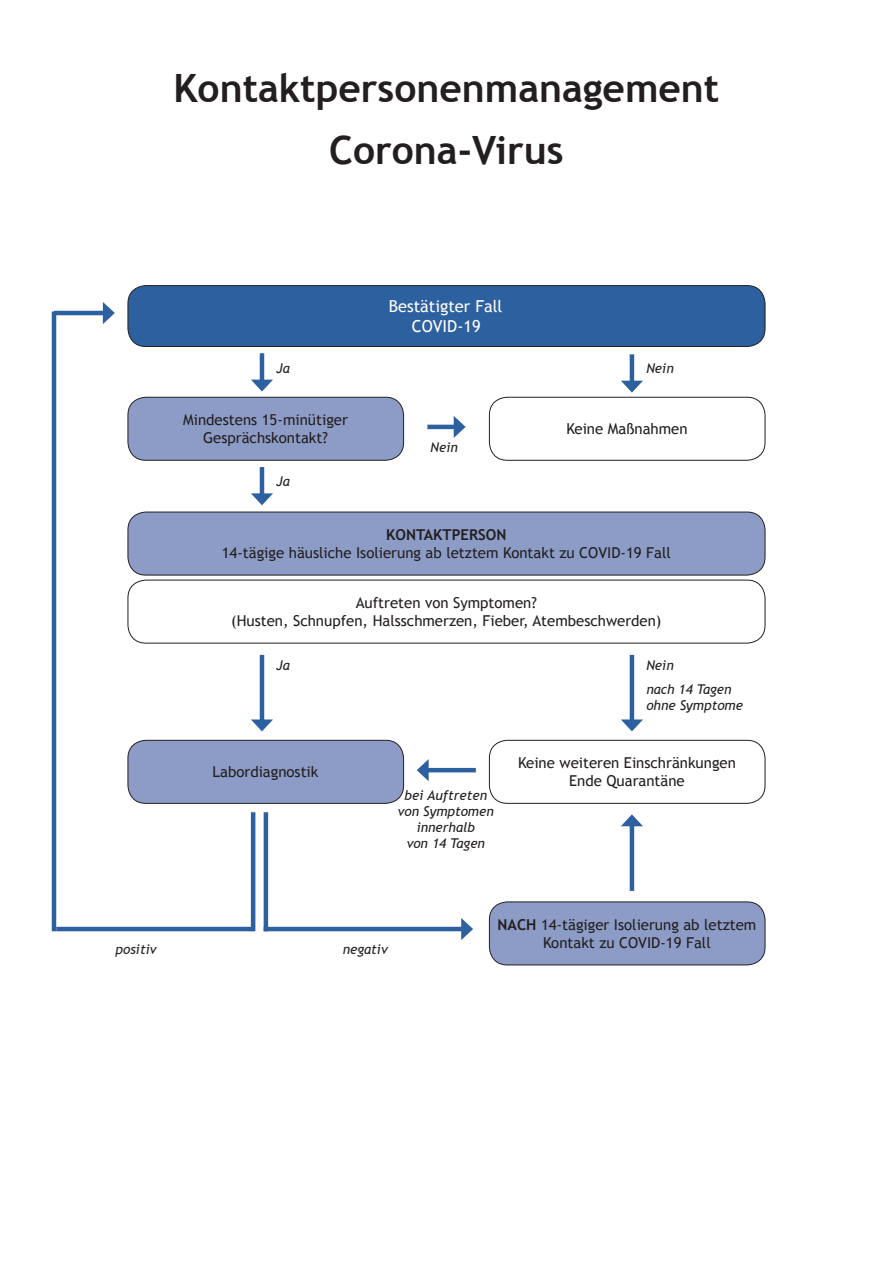
<style>
.page{position:relative;width:893px;height:1263px;background:#fff}
.page>*{position:absolute;margin:0;border:0;box-sizing:border-box;transform-origin:0 0}
.t1{font:700 39px/61.5px "Trebuchet MS";color:#231f20;text-align:center}
.t2{font:16.5px/19.8px "Trebuchet MS";color:#fff;text-align:center}
.t3{font:15px/18px "Trebuchet MS";color:#231f20;text-align:center}
.t4{font:700 15px "Trebuchet MS";color:#231f20}
.t5{font:italic 13.5px/16.2px "Trebuchet MS";color:#231f20;text-align:center}
.s1{font-weight:700}
</style>
<div class="page">
<div style="left:128px;top:286px;width:637px;height:60px;background:#2d609e;border-radius:18px"></div>
<div style="left:128px;top:285px;width:637px;height:62px;border:1px solid #231f20;border-radius:18px"></div>
<div style="left:128px;top:397px;width:276px;height:63px;background:#8d9cc6;border-radius:18px"></div>
<div style="left:128px;top:397px;width:276px;height:64px;border:1px solid #231f20;border-radius:18px"></div>
<div style="left:489px;top:397px;width:276px;height:64px;border:1px solid #231f20;border-radius:18px"></div>
<div style="left:128px;top:512px;width:637px;height:63px;background:#8d9cc6;border-radius:18px"></div>
<div style="left:128px;top:512px;width:637px;height:63px;border:1px solid #231f20;border-radius:18px"></div>
<div style="left:128px;top:740px;width:276px;height:63px;background:#8d9cc6;border-radius:18px"></div>
<div style="left:128px;top:740px;width:276px;height:64px;border:1px solid #231f20;border-radius:18px"></div>
<div style="left:128px;top:580px;width:637px;height:63px;border:1px solid #231f20;border-radius:18px"></div>
<div style="left:489px;top:740px;width:276px;height:64px;border:1px solid #231f20;border-radius:18px"></div>
<hr style="left:260px;top:353px;width:4px;height:31px;background:#2d609e">
<svg style="left:251px;top:380px;width:22px;height:11px"></svg>
<hr style="left:630px;top:354px;width:4px;height:31px;background:#2d609e">
<svg style="left:621px;top:381px;width:22px;height:12px"></svg>
<hr style="left:260px;top:467px;width:4px;height:30px;background:#2d609e">
<svg style="left:251px;top:493px;width:22px;height:12px"></svg>
<hr style="left:260px;top:655px;width:4px;height:69px;background:#2d609e">
<svg style="left:251px;top:719px;width:22px;height:12px"></svg>
<hr style="left:251px;top:812px;width:4px;height:119px;background:#2d609e">
<hr style="left:424px;top:768px;width:52px;height:4px;background:#2d609e">
<svg style="left:417px;top:759px;width:12px;height:22px"></svg>
<hr style="left:630px;top:655px;width:4px;height:69px;background:#2d609e">
<svg style="left:621px;top:719px;width:22px;height:12px"></svg>
<hr style="left:427px;top:425px;width:31px;height:4px;background:#2d609e">
<svg style="left:454px;top:416px;width:12px;height:22px"></svg>
<hr style="left:52px;top:311px;width:4px;height:620px;background:#2d609e">
<hr style="left:54px;top:311px;width:53px;height:4px;background:#2d609e">
<svg style="left:103px;top:302px;width:12px;height:22px"></svg>
<hr style="left:56px;top:927px;width:196px;height:4px;background:#2d609e">
<div style="left:489px;top:902px;width:276px;height:63px;background:#8d9cc6;border-radius:18px"></div>
<div style="left:489px;top:901px;width:276px;height:64px;border:1px solid #231f20;border-radius:18px"></div>
<hr style="left:264px;top:927px;width:201px;height:4px;background:#2d609e">
<svg style="left:461px;top:918px;width:12px;height:22px"></svg>
<hr style="left:264px;top:812px;width:4px;height:119px;background:#2d609e">
<hr style="left:630px;top:822px;width:4px;height:69px;background:#2d609e">
<svg style="left:621px;top:814px;width:22px;height:12px"></svg>
<h1 class="t1" style="left:174px;top:58px;width:547px">Kontaktpersonenmanagement<br>Corona-Virus</h1>
<p class="t2" style="left:389px;top:297px;width:115px">Bestätigter Fall<br>COVID-19</p>
<p class="t5" style="left:276px;top:360px;width:15px">Ja</p>
<p class="t5" style="left:646px;top:360px;width:29px">Nein</p>
<p class="t3" style="left:183px;top:411px;width:166px">Mindestens 15-minütiger<br>Gesprächskontakt?</p>
<p class="t3" style="left:566px;top:420px;width:123px">Keine Maßnahmen</p>
<p class="t5" style="left:431px;top:439px;width:29px">Nein</p>
<p class="t5" style="left:276px;top:473px;width:15px">Ja</p>
<p class="t4" style="left:386px;top:525px;width:122px">Kontaktperson</p>
<p class="t3" style="left:222px;top:544px;width:451px">14-tägige häusliche Isolierung ab letztem Kontakt zu COVID-19 Fall</p>
<p class="t3" style="left:231px;top:594px;width:432px">Auftreten von Symptomen?<br>(Husten, Schnupfen, Halsschmerzen, Fieber, Atembeschwerden)</p>
<p class="t5" style="left:276px;top:658px;width:15px">Ja</p>
<p class="t3" style="left:213px;top:763px;width:107px">Labordiagnostik</p>
<p class="t5" style="left:398px;top:787px;width:97px">bei Auftreten von Symptomen innerhalb<br>von 14 Tagen</p>
<p class="t5" style="left:646px;top:658px;width:29px">Nein</p>
<p class="t5" style="left:646px;top:681px;width:98px;text-align:left">nach 14 Tagen ohne Symptome</p>
<p class="t3" style="left:518px;top:754px;width:219px">Keine weiteren Einschränkungen<br>Ende Quarantäne</p>
<p class="t5" style="left:116px;top:941px;width:42px">positiv</p>
<p class="t5" style="left:343px;top:941px;width:46px">negativ</p>
<p class="t3" style="left:498px;top:916px;width:260px"><span class="s1">nach</span> 14-tägiger Isolierung ab letztem<br>Kontakt zu COVID-19 Fall</p>
</div>
